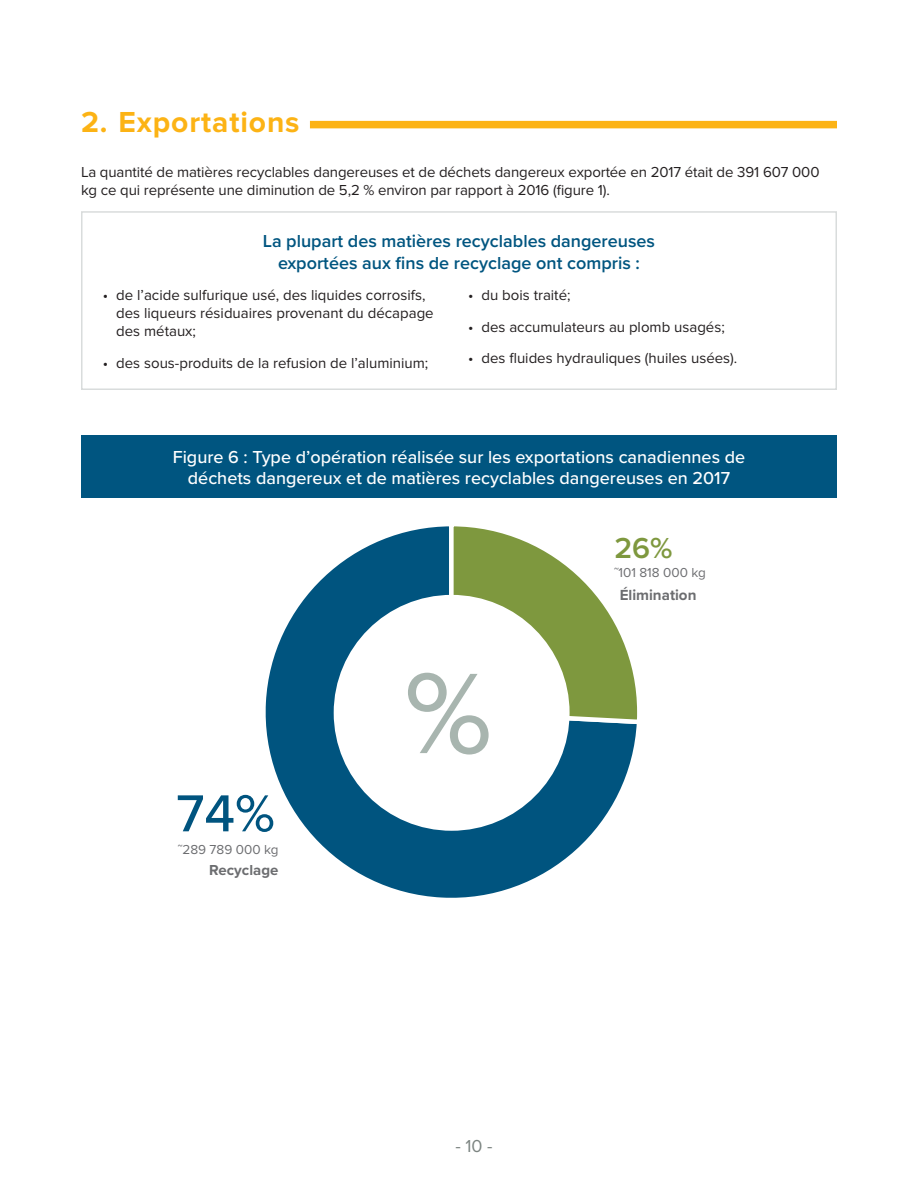
<style>
.page{position:relative;width:918px;height:1188px;background:#fff}
.page>*{position:absolute;margin:0;border:0;box-sizing:border-box;transform-origin:0 0}
.t1{font:500 118.8px "Proxima Nova";color:#a8b5af}
.t2{font:500 53.85px "Proxima Nova";color:#00547f}
.t3{font:700 30px "Proxima Nova";letter-spacing:.03em;color:#fcb315}
.t4{font:600 30px "Proxima Nova";color:#7e983e}
.t5{font:500 18px/21.6px "Proxima Nova";color:#fff;text-align:center}
.Table{font:600 18px/21.6px "Proxima Nova";color:#005580;text-align:center}
.t6{font:18px "Proxima Nova";color:#7c8481}
.t7{font:700 15.15px "Proxima Nova";color:#6c6d70}
.Body_Text{font:15px/18px "Proxima Nova";color:#231f20}
.t8{font:700 15px "Proxima Nova";color:#6c6d70}
.t9{font:13.5px "Proxima Nova";color:#6c6d70}
</style>
<div class="page">
<div style="left:81px;top:211px;width:756px;height:179px;border:2px solid #d9dcdc"></div>
<div style="left:81px;top:435px;width:756px;height:63px;background:#005580"></div>
<svg style="left:265px;top:526px;width:372px;height:372px"></svg>
<svg style="left:447px;top:526px;width:191px;height:201px"></svg>
<div style="left:334px;top:595px;width:236px;height:236px;background:#fff;border-radius:50%"></div>
<div style="left:310px;top:121px;width:527px;height:7px;background:#fcb315"></div>
<p class="t3" style="left:81px;top:104px;width:220px">2. Exportations</p>
<p class="Body_Text" style="left:81px;top:163px;width:740px">La quantité de matières recyclables dangereuses et de déchets dangereux exportée en 2017 était de 391 607 000 kg ce qui représente une diminution de 5,2 % environ par rapport à 2016 (figure 1).</p>
<p class="Table" style="left:263px;top:230px;width:394px">La plupart des matières recyclables dangereuses exportées aux fins de recyclage ont compris :</p>
<p class="Body_Text" style="left:116px;top:287px;width:319px;text-indent:-14px">• de l’acide sulfurique usé, des liquides corrosifs, des liqueurs résiduaires provenant du décapage des métaux;</p>
<p class="Body_Text" style="left:103px;top:354px;width:327px">• des sous-produits de la refusion de l’aluminium;</p>
<p class="Body_Text" style="left:468px;top:287px;width:104px">• du bois traité;</p>
<p class="Body_Text" style="left:468px;top:318px;width:258px">• des accumulateurs au plomb usagés;</p>
<p class="Body_Text" style="left:468px;top:350px;width:271px">• des fluides hydrauliques (huiles usées).</p>
<p class="t5" style="left:173px;top:445px;width:574px">Figure 6 : Type d’opération réalisée sur les exportations canadiennes de déchets dangereux et de matières recyclables dangereuses en 2017</p>
<p class="t4" style="left:614px;top:525px;width:60px">26%</p>
<p class="t9" style="left:614px;top:563px;width:93px">˜101 818 000 kg</p>
<p class="t2" style="left:176px;top:773px;width:100px">74%</p>
<p class="t8" style="left:209px;top:859px;width:71px">Recyclage</p>
<p class="t9" style="left:178px;top:839px;width:102px">˜289 789 000 kg</p>
<p class="t1" style="left:404px;top:625px;width:89px">%</p>
<p class="t7" style="left:620px;top:583px;width:78px">Élimination</p>
<p class="t6" style="left:456px;top:1136px;width:39px">- 10 -</p>
</div>
